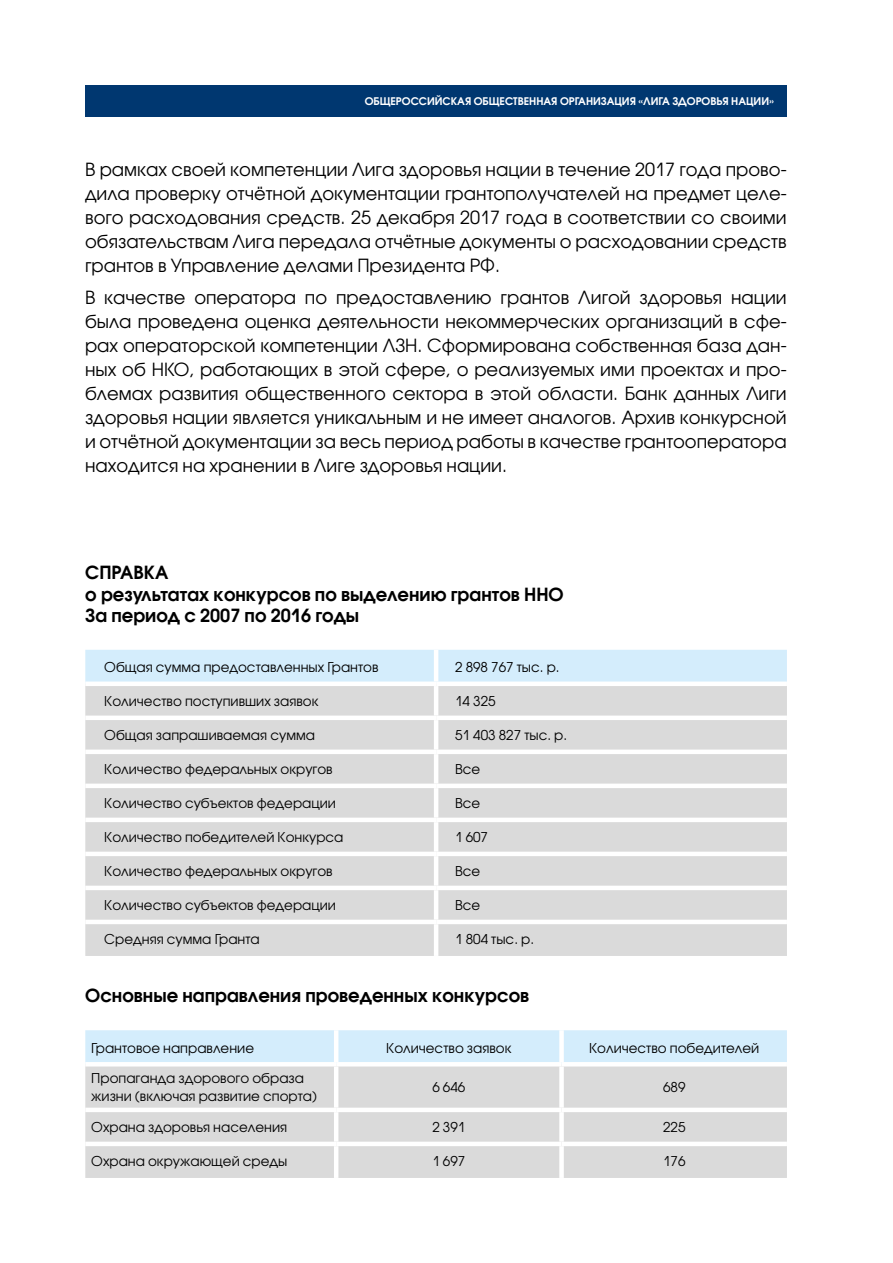
<style>
.page{position:relative;width:893px;height:1263px;background:#fff}
.page>*{position:absolute;margin:0;border:0;box-sizing:border-box;transform-origin:0 0}
.t1{font:18px/24px "Avant Garde Gothic C";color:#000;text-align:justify}
.t2{font:700 18px/21.6px "Avant Garde Gothic C";color:#000}
.t3{font:13.5px/18px "Avant Garde Gothic C";color:#000}
.t4{font:700 10.5px "Avant Garde Gothic C";color:#fff}
</style>
<div class="page">
<div style="left:85px;top:85px;width:702px;height:32px;background:#003770"></div>
<div style="left:85px;top:650px;width:702px;height:31px;background:#d4edfc"></div>
<div style="left:85px;top:686px;width:702px;height:29px;background:#dadada"></div>
<div style="left:85px;top:720px;width:702px;height:236px;background:#dadada"></div>
<hr style="left:434px;top:650px;width:4px;height:31px;background:#fff">
<hr style="left:434px;top:686px;width:4px;height:29px;background:#fff">
<hr style="left:434px;top:720px;width:4px;height:29px;background:#fff">
<div style="left:85px;top:749px;width:351px;height:5px;background:#fff"></div>
<div style="left:436px;top:749px;width:351px;height:5px;background:#fff"></div>
<hr style="left:434px;top:754px;width:4px;height:30px;background:#fff">
<hr style="left:85px;top:784px;width:351px;height:4px;background:#fff">
<hr style="left:436px;top:784px;width:351px;height:4px;background:#fff">
<hr style="left:434px;top:788px;width:4px;height:30px;background:#fff">
<hr style="left:85px;top:818px;width:351px;height:4px;background:#fff">
<hr style="left:436px;top:818px;width:351px;height:4px;background:#fff">
<hr style="left:434px;top:822px;width:4px;height:30px;background:#fff">
<hr style="left:85px;top:852px;width:351px;height:4px;background:#fff">
<hr style="left:436px;top:852px;width:351px;height:4px;background:#fff">
<hr style="left:434px;top:856px;width:4px;height:30px;background:#fff">
<hr style="left:85px;top:886px;width:351px;height:4px;background:#fff">
<hr style="left:436px;top:886px;width:351px;height:4px;background:#fff">
<hr style="left:434px;top:890px;width:4px;height:30px;background:#fff">
<hr style="left:85px;top:920px;width:351px;height:4px;background:#fff">
<hr style="left:436px;top:920px;width:351px;height:4px;background:#fff">
<hr style="left:434px;top:924px;width:4px;height:32px;background:#fff">
<div style="left:85px;top:1030px;width:702px;height:32px;background:#d4edfc"></div>
<div style="left:85px;top:1066px;width:702px;height:112px;background:#dadada"></div>
<hr style="left:334px;top:1030px;width:4px;height:32px;background:#fff">
<div style="left:559px;top:1030px;width:5px;height:32px;background:#fff"></div>
<hr style="left:334px;top:1066px;width:4px;height:42px;background:#fff">
<div style="left:559px;top:1066px;width:5px;height:42px;background:#fff"></div>
<hr style="left:85px;top:1108px;width:251px;height:4px;background:#fff">
<hr style="left:336px;top:1108px;width:226px;height:4px;background:#fff">
<hr style="left:334px;top:1112px;width:4px;height:30px;background:#fff">
<hr style="left:562px;top:1108px;width:225px;height:4px;background:#fff">
<div style="left:559px;top:1112px;width:5px;height:30px;background:#fff"></div>
<hr style="left:85px;top:1142px;width:251px;height:4px;background:#fff">
<hr style="left:336px;top:1142px;width:226px;height:4px;background:#fff">
<hr style="left:334px;top:1146px;width:4px;height:32px;background:#fff">
<hr style="left:562px;top:1142px;width:225px;height:4px;background:#fff">
<div style="left:559px;top:1146px;width:5px;height:32px;background:#fff"></div>
<p class="t4" style="left:365px;top:95px;width:411px">ОБЩЕРОССИЙСКАЯ ОБЩЕСТВЕННАЯ ОРГАНИЗАЦИЯ «ЛИГА ЗДОРОВЬЯ НАЦИИ»</p>
<p class="t1" style="left:85px;top:157px;width:703px">В рамках своей компетенции Лига здоровья нации в течение 2017 года прово&shy;дила проверку отчётной документации грантополучателей на предмет целе&shy;вого расходования средств. 25 декабря 2017 года в соответствии со своими обязательствам Лига передала отчётные документы о расходовании средств грантов в Управление делами Президента РФ.</p>
<p class="t1" style="left:85px;top:286px;width:703px">В качестве оператора по предоставлению грантов Лигой здоровья нации была проведена оценка деятельности некоммерческих организаций в сфе&shy;рах операторской компетенции ЛЗН. Сформирована собственная база дан&shy;ных об НКО, работающих в этой сфере, о реализуемых ими проектах и про&shy;блемах развития общественного сектора в этой области. Банк данных Лиги здоровья нации является уникальным и не имеет аналогов. Архив конкурсной и отчётной документации за весь период работы в качестве грантооператора находится на хранении в Лиге здоровья нации.</p>
<p class="t2" style="left:85px;top:561px;width:480px">СПРАВКА<br>о результатах конкурсов по выделению грантов ННО<br>За период с 2007 по 2016 годы</p>
<p class="t3" style="left:104px;top:658px;width:276px">Общая сумма предоставленных Грантов</p>
<p class="t3" style="left:455px;top:658px;width:106px">2 898 767 тыс. р.</p>
<p class="t3" style="left:104px;top:692px;width:216px">Количество поступивших заявок</p>
<p class="t3" style="left:455px;top:692px;width:42px">14 325</p>
<p class="t3" style="left:104px;top:726px;width:212px">Общая запрашиваемая сумма</p>
<p class="t3" style="left:455px;top:726px;width:114px">51 403 827 тыс. р.</p>
<p class="t3" style="left:104px;top:760px;width:230px">Количество федеральных округов</p>
<p class="t3" style="left:455px;top:760px;width:27px">Все</p>
<p class="t3" style="left:104px;top:794px;width:233px">Количество субъектов федерации</p>
<p class="t3" style="left:455px;top:794px;width:27px">Все</p>
<p class="t3" style="left:104px;top:828px;width:241px">Количество победителей Конкурса</p>
<p class="t3" style="left:455px;top:828px;width:35px">1 607</p>
<p class="t3" style="left:104px;top:862px;width:230px">Количество федеральных округов</p>
<p class="t3" style="left:455px;top:862px;width:27px">Все</p>
<p class="t3" style="left:104px;top:896px;width:233px">Количество субъектов федерации</p>
<p class="t3" style="left:455px;top:896px;width:27px">Все</p>
<p class="t3" style="left:104px;top:930px;width:157px">Средняя сумма Гранта</p>
<p class="t3" style="left:455px;top:930px;width:81px">1 804 тыс. р.</p>
<p class="t2" style="left:85px;top:984px;width:445px">Основные направления проведенных конкурсов</p>
<p class="t3" style="left:91px;top:1038px;width:164px">Грантовое направление</p>
<p class="t3" style="left:386px;top:1038px;width:127px">Количество заявок</p>
<p class="t3" style="left:589px;top:1038px;width:172px">Количество победителей</p>
<p class="t3" style="left:91px;top:1069px;width:227px">Пропаганда здорового образа жизни (включая развитие спорта)</p>
<p class="t3" style="left:432px;top:1078px;width:35px">6 646</p>
<p class="t3" style="left:663px;top:1078px;width:24px">689</p>
<p class="t3" style="left:91px;top:1118px;width:197px">Охрана здоровья населения</p>
<p class="t3" style="left:432px;top:1118px;width:35px">2 391</p>
<p class="t3" style="left:663px;top:1118px;width:24px">225</p>
<p class="t3" style="left:91px;top:1152px;width:198px">Охрана окружающей среды</p>
<p class="t3" style="left:432px;top:1152px;width:35px">1 697</p>
<p class="t3" style="left:663px;top:1152px;width:24px">176</p>
</div>
